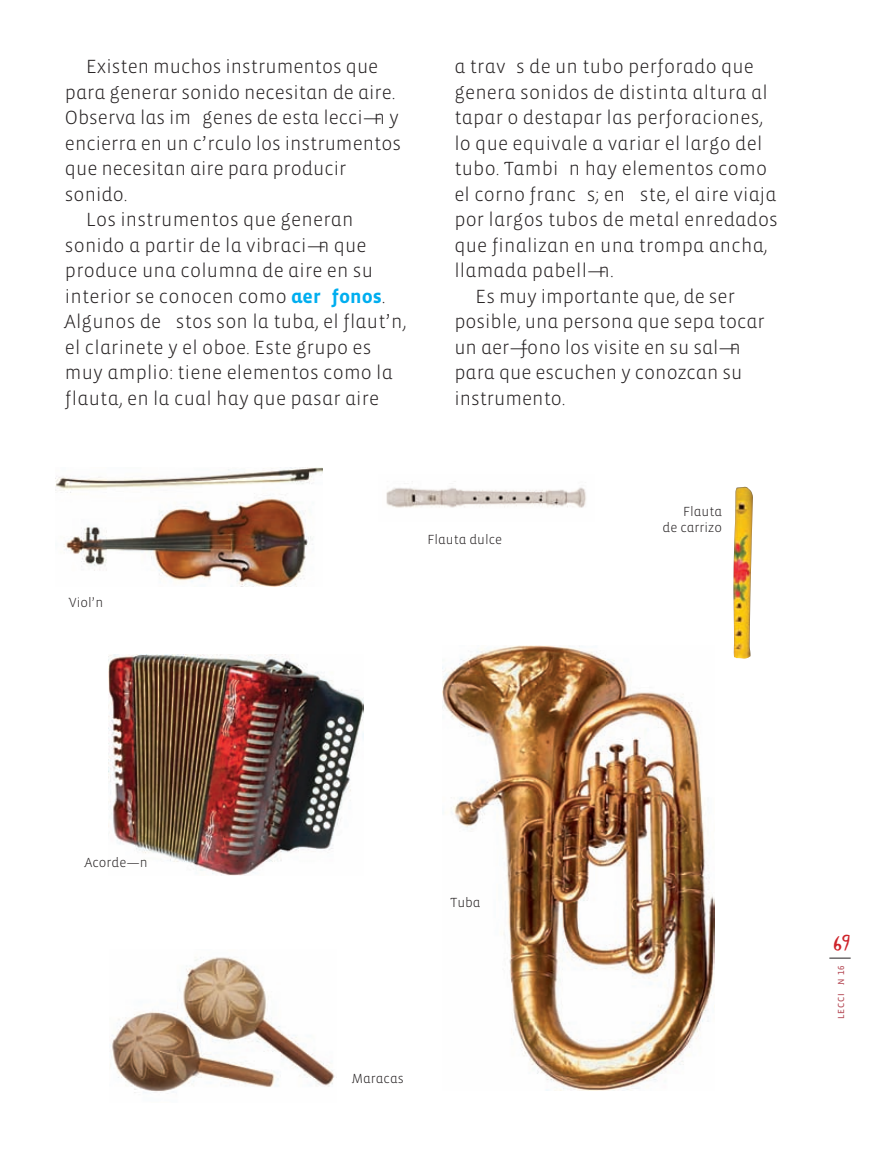
<style>
.page{position:relative;width:874px;height:1149px;background:#fff}
.page>*{position:absolute;margin:0;border:0;box-sizing:border-box;transform-origin:0 0}
.t1{font:24px "Blockhead Unplugged";color:#ce232a;scale:.9 1}
.t2{font:300 19.5px "Vista Sans Alt";letter-spacing:.01em;color:#231f20}
.t3{font:300 13.5px/16.5px "Vista Sans Alt";color:#231f20;text-align:right}
.t4{font:9px "Vista Sans Alt Reg";letter-spacing:.1em;color:#b54b57}
.s1{font-weight:700;color:#00aeef}
</style>
<div class="page">
<svg style="left:829px;top:957px;width:21px;height:1px"></svg>
<img style="left:55px;top:467px;width:267px;height:120px">
<img style="left:108px;top:654px;width:255px;height:221px">
<img style="left:386px;top:481px;width:200px;height:27px">
<img style="left:442px;top:645px;width:272px;height:445px">
<img style="left:110px;top:957px;width:225px;height:136px">
<img style="left:733px;top:487px;width:19px;height:171px">
<p class="t2" style="left:86px;top:57px;width:293px">Existen muchos instrumentos que</p>
<p class="t2" style="left:65px;top:82px;width:332px">para generar sonido necesitan de aire.</p>
<p class="t2" style="left:65px;top:108px;width:335px">Observa las im‡ genes de esta lecci—n y</p>
<p class="t2" style="left:65px;top:133px;width:337px">encierra en un c’rculo los instrumentos</p>
<p class="t2" style="left:65px;top:159px;width:283px">que necesitan aire para producir</p>
<p class="t2" style="left:65px;top:184px;width:64px">sonido.</p>
<p class="t2" style="left:86px;top:210px;width:269px">Los instrumentos que generan</p>
<p class="t2" style="left:65px;top:235px;width:303px">sonido a partir de la vibraci—n que</p>
<p class="t2" style="left:65px;top:261px;width:309px">produce una columna de aire en su</p>
<p class="t2" style="left:65px;top:286px;width:322px">interior se conocen como <span class="s1">aer— fonos</span>.</p>
<p class="t2" style="left:65px;top:312px;width:343px">Algunos de Ž stos son la tuba, el flaut’n,</p>
<p class="t2" style="left:65px;top:337px;width:308px">el clarinete y el oboe. Este grupo es</p>
<p class="t2" style="left:65px;top:363px;width:329px">muy amplio: tiene elementos como la</p>
<p class="t2" style="left:65px;top:388px;width:316px">flauta, en la cual hay que pasar aire</p>
<p class="t2" style="left:454px;top:57px;width:301px">a travŽ s de un tubo perforado que</p>
<p class="t2" style="left:454px;top:82px;width:315px">genera sonidos de distinta altura al</p>
<p class="t2" style="left:454px;top:108px;width:310px">tapar o destapar las perforaciones,</p>
<p class="t2" style="left:454px;top:133px;width:309px">lo que equivale a variar el largo del</p>
<p class="t2" style="left:454px;top:159px;width:314px">tubo. TambiŽ n hay elementos como</p>
<p class="t2" style="left:454px;top:184px;width:323px">el corno francŽ s; en Ž ste, el aire viaja</p>
<p class="t2" style="left:454px;top:210px;width:325px">por largos tubos de metal enredados</p>
<p class="t2" style="left:454px;top:235px;width:315px">que finalizan en una trompa ancha,</p>
<p class="t2" style="left:454px;top:261px;width:161px">llamada pabell—n.</p>
<p class="t2" style="left:475px;top:286px;width:261px">Es muy importante que, de ser</p>
<p class="t2" style="left:454px;top:312px;width:312px">posible, una persona que sepa tocar</p>
<p class="t2" style="left:454px;top:337px;width:288px">un aer—fono los visite en su sal—n</p>
<p class="t2" style="left:454px;top:363px;width:289px">para que escuchen y conozcan su</p>
<p class="t2" style="left:454px;top:388px;width:113px">instrumento.</p>
<p class="t3" style="left:69px;top:594px;width:36px">Viol’n</p>
<p class="t3" style="left:427px;top:531px;width:76px">Flauta dulce</p>
<p class="t3" style="left:662px;top:503px;width:61px">Flauta<br>de carrizo</p>
<p class="t3" style="left:85px;top:854px;width:64px">Acorde—n</p>
<p class="t3" style="left:450px;top:894px;width:32px">Tuba</p>
<p class="t3" style="left:352px;top:1069px;width:53px">Maracas</p>
<p class="t1" style="left:831px;top:923px;width:23px">69</p>
<p class="t4" style="left:836px;top:1019px;width:56px;rotate:-90deg">LECCIî N 16</p>
</div>
